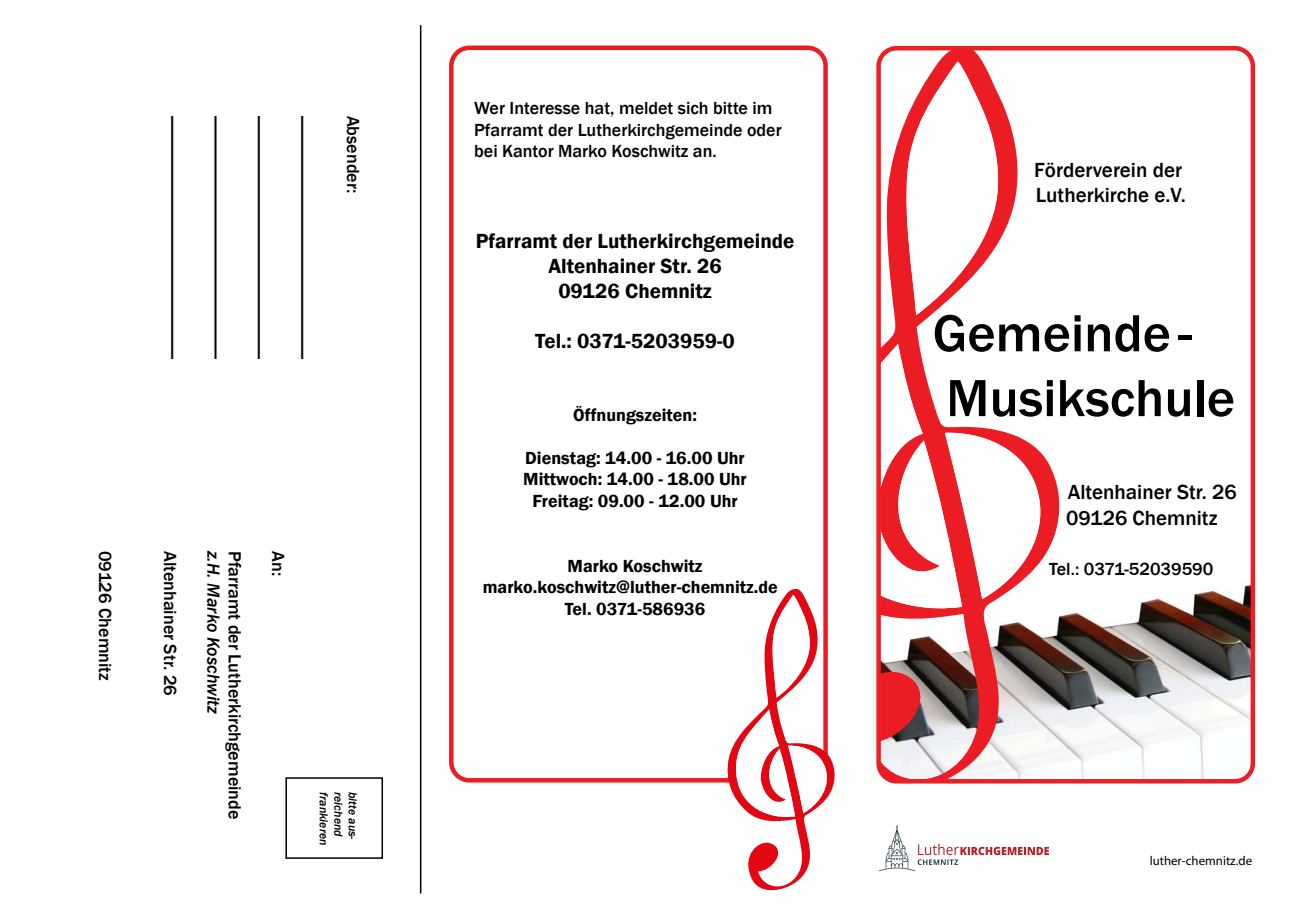
<style>
.page{position:relative;width:1289px;height:919px;background:#fff}
.page>*{position:absolute;margin:0;border:0;box-sizing:border-box;transform-origin:0 0}
.t1{font:500 54px/64.8px "Franklin Gothic";color:#000}
.t2{font:600 21px/25.2px "Franklin Gothic";color:#000;text-align:center}
.t3{font:500 21px/25.2px "Franklin Gothic";color:#000}
.t4{font:500 18px/21.6px "Franklin Gothic";color:#000}
.t5{font:600 18px/21.6px "Franklin Gothic";color:#000;text-align:center}
.t6{font:italic 500 18px "Franklin Gothic";color:#000}
.t7{font:12.9px "Myriad";color:#000}
.t8{font:italic 500 12px "Franklin Gothic";color:#000}
.s1{color:#fff}
</style>
<div class="page">
<svg style="left:878px;top:825px;width:170px;height:46px"></svg>
<img style="left:1064px;top:584px;width:188px;height:197px">
<svg style="left:881px;top:51px;width:183px;height:727px"></svg>
<svg style="left:903px;top:61px;width:95px;height:254px"></svg>
<svg style="left:881px;top:344px;width:170px;height:271px"></svg>
<div style="left:876px;top:46px;width:378px;height:737px;border:4px solid #eb2027;border-radius:18px"></div>
<div style="left:285px;top:777px;width:98px;height:81px;border:2px solid #000"></div>
<hr style="left:420px;top:25px;width:1px;height:868px;background:#000">
<div style="left:449px;top:46px;width:378px;height:736px;border:4px solid #ec1c24;border-radius:18px"></div>
<svg style="left:727px;top:588px;width:107px;height:302px"></svg>
<p class="t4" style="left:191px;top:115px;width:244px;rotate:90deg">___________________________</p>
<p class="t4" style="left:234px;top:115px;width:244px;rotate:90deg">___________________________</p>
<p class="t4" style="left:278px;top:115px;width:244px;rotate:90deg">___________________________</p>
<p class="t4" style="left:321px;top:115px;width:244px;rotate:90deg">___________________________</p>
<p class="t4" style="left:364px;top:115px;width:79px;rotate:90deg">Absender:</p>
<p class="t4" style="left:116px;top:550px;width:131px;rotate:90deg">09126 Chemnitz</p>
<p class="t4" style="left:181px;top:550px;width:146px;rotate:90deg">Altenhainer Str. 26</p>
<p class="t6" style="left:224px;top:550px;width:165px;rotate:90deg">z.H. Marko Koschwitz</p>
<p class="t4" style="left:246px;top:550px;width:270px;rotate:90deg">Pfarramt der Lutherkirchgemeinde</p>
<p class="t4" style="left:289px;top:550px;width:26px;rotate:90deg">An:</p>
<p class="t8" style="left:331px;top:791px;width:55px;rotate:90deg">frankieren</p>
<p class="t8" style="left:345px;top:791px;width:46px;rotate:90deg">reichend</p>
<p class="t8" style="left:359px;top:791px;width:49px;rotate:90deg">bitte aus-</p>
<p class="t4" style="left:474px;top:97px;width:309px">Wer Interesse hat, meldet sich bitte im<br>Pfarramt der Lutherkirchgemeinde oder bei Kantor Marko Koschwitz an.</p>
<p class="t2" style="left:475px;top:227px;width:320px">Pfarramt der Lutherkirchgemeinde<br>Altenhainer Str. 26<br>09126 Chemnitz</p>
<p class="t2" style="left:535px;top:328px;width:201px">Tel.: 0371-5203959-0</p>
<p class="t5" style="left:573px;top:403px;width:125px">Öffnungszeiten:</p>
<p class="t5" style="left:523px;top:446px;width:225px">Dienstag: 14.00 - 16.00 Uhr<br>Mittwoch: 14.00 - 18.00 Uhr<br>Freitag: 09.00 - 12.00 Uhr</p>
<p class="t5" style="left:482px;top:554px;width:306px">Marko Koschwitz marko.koschwitz@luther-chemnitz.de<span class="s1">e<br></span>Tel. 0371-586936</p>
<p class="t3" style="left:1034px;top:157px;width:153px">Förderverein der<br>Lutherkirche e.V.</p>
<p class="t1" style="left:932px;top:300px;width:304px">Gemeinde-<br>Musikschule</p>
<p class="t3" style="left:1065px;top:479px;width:172px">Altenhainer Str. 26<br>09126 Chemnitz</p>
<p class="t4" style="left:1048px;top:558px;width:166px">Tel.: 0371-52039590</p>
<p class="t7" style="left:1149px;top:855px;width:104px">luther-chemnitz.de</p>
</div>
